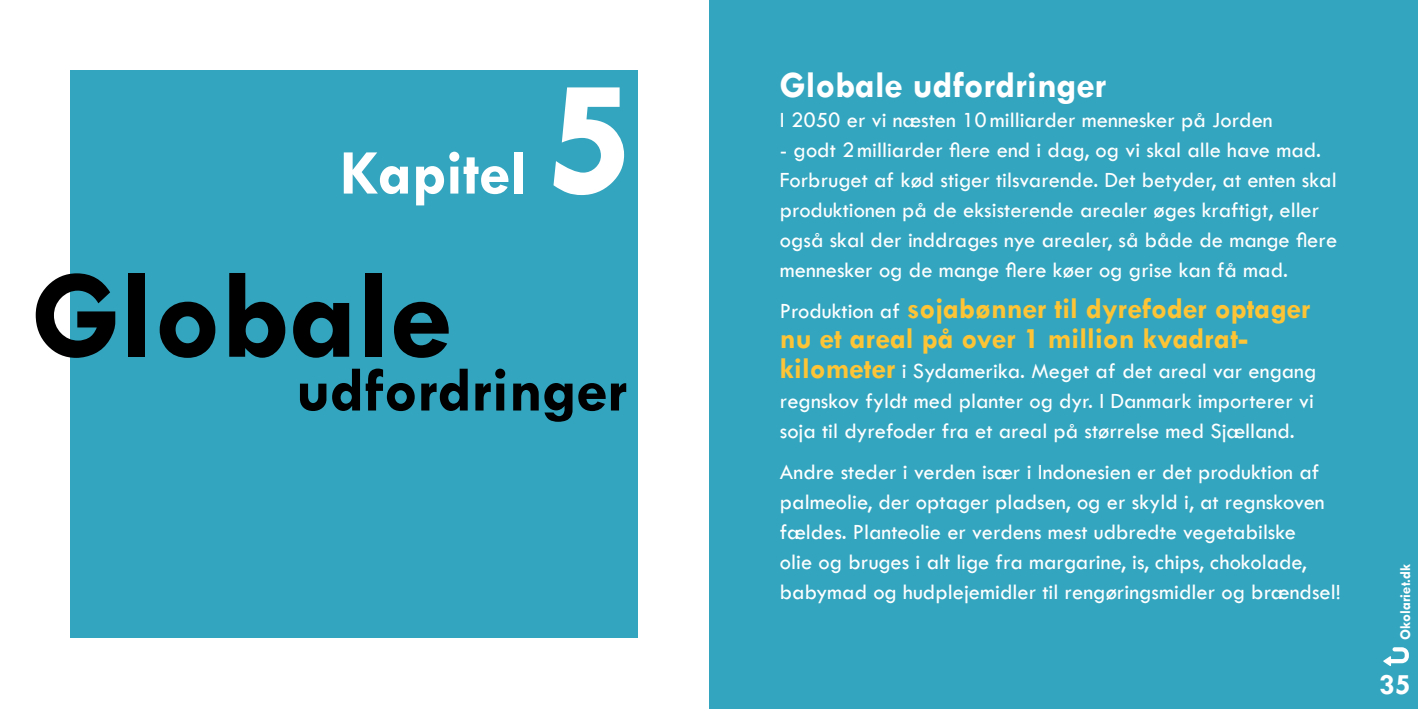
<style>
.page{position:relative;width:1418px;height:709px;background:#fff}
.page>*{position:absolute;margin:0;border:0;box-sizing:border-box;transform-origin:0 0}
.t1{font:700 170px "Tw Cen";color:#fff}
.t2{font:700 128.25px "Tw Cen";color:#000}
.t3{font:700 64.12px "Tw Cen";color:#000}
.t4{font:700 64.12px "Tw Cen";color:#fff}
.t5{font:700 37.5px "Tw Cen";color:#fff}
.t6{font:700 30px/30px "Tw Cen";color:#fdc536}
.t7{font:700 30px "Tw Cen";color:#fff}
.t8{font:22.5px/30px "Tw Cen";color:#fff}
.t9{font:700 15px "Tw Cen";color:#fff}
.s1{font-weight:400;font-size:22.5px;color:#fff}
.s2{font-weight:700;font-size:30px;color:#fdc536}
</style>
<div class="page">
<div style="left:71px;top:71px;width:567px;height:567px;background:#34a5bf"></div>
<div style="left:709px;top:0;width:708px;height:709px;background:#34a5bf"></div>
<svg style="left:1383px;top:647px;width:25px;height:19px"></svg>
<h3 class="t4" style="left:339px;top:135px;width:189px">Kapitel</h3>
<h1 class="t1" style="left:544px;top:38px;width:92px">5</h1>
<h2 class="t2" style="left:32px;top:239px;width:422px">Globale</h2>
<h3 class="t3" style="left:296px;top:352px;width:333px">udfordringer</h3>
<h3 class="t5" style="left:780px;top:62px;width:328px">Globale udfordringer</h3>
<p class="t8" style="left:780px;top:105px;width:494px">I 2050 er vi næsten 10milliarder mennesker på Jorden</p>
<p class="t8" style="left:780px;top:135px;width:559px">- godt 2milliarder flere end i dag, og vi skal alle have mad.<br>Forbruget af kød stiger tilsvarende. Det betyder, at enten skal produktionen på de eksisterende arealer øges kraftigt, eller også skal der inddrages nye arealer, så både de mange flere mennesker og de mange flere køer og grise kan få mad.</p>
<h3 class="t6" style="left:780px;top:293px;width:532px"><span class="s1">Produktion af</span> sojabønner til dyrefoder optager nu et areal på over 1 million kvadrat-</h3>
<p class="t8" style="left:780px;top:356px;width:538px;text-align:justify"><span class="s2">kilometer</span> i Sydamerika. Meget af det areal var engang regnskov fyldt med planter og dyr. I Danmark importerer vi soja til dyrefoder fra et areal på størrelse med Sjælland.</p>
<p class="t8" style="left:780px;top:457px;width:562px">Andre steder i verden især i Indonesien er det produktion af palmeolie, der optager pladsen, og er skyld i, at regnskoven fældes. Planteolie er verdens mest udbredte vegetabilske<br>olie og bruges i alt lige fra margarine, is, chips, chokolade, babymad og hudplejemidler til rengøringsmidler og brændsel!</p>
<p class="t9" style="left:1396px;top:640px;width:78px;rotate:-90deg">Okolariet.dk</p>
<h3 class="t7" style="left:1378px;top:666px;width:33px">35</h3>
</div>
